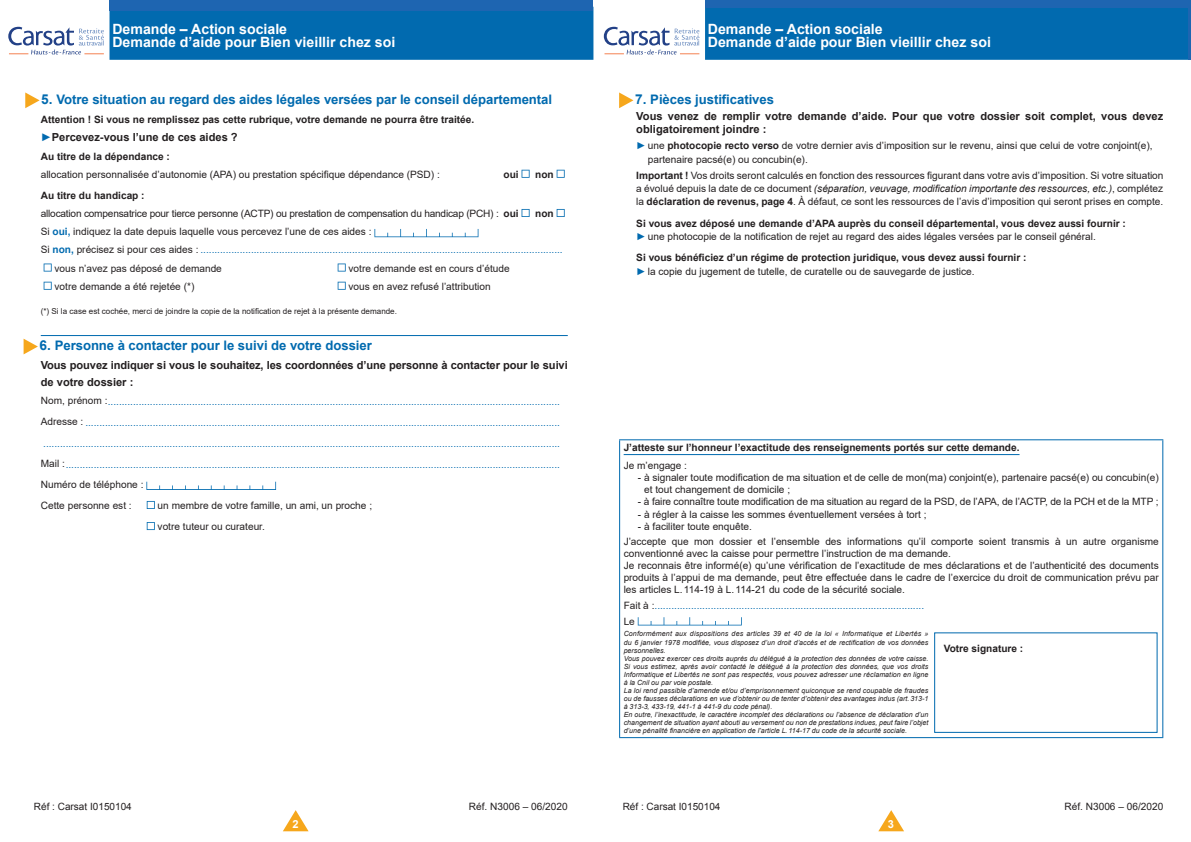
<style>
.page{position:relative;width:1191px;height:842px;background:#fff}
.page>*{position:absolute;margin:0;border:0;box-sizing:border-box;transform-origin:0 0}
.t1{font:700 14.1px/13.1px "Arial";color:#fff}
.t2{font:700 13.1px "Arial";letter-spacing:-.005em;color:#016aaf}
.t3{font:700 11.1px/16.2px "Arial";color:#231f20}
.t4{font:700 11.1px "Arial";color:#fff}
.t5{font:10.1px/13.1px "Arial";color:#231f20}
.t6{font:10.1px/21px "Arial";color:#016aaf;text-align:justify}
.t7{font:700 10.1px/13.1px "Arial";color:#231f20}
.t8{font:10.1px/18.2px "Arial";letter-spacing:-.02em;color:#231f20}
.t9{font:10px "Arial";color:#231f20}
.t10{font:8.1px "Arial";color:#231f20}
.t11{font:italic 7.1px/8.1px "Arial";color:#231f20}
.s1{font-size:13.6px}
.s2{font-weight:400;color:#016aaf}
.s3{font-weight:700}
.s4{font-weight:700;color:#016aaf}
.s5{color:#231f20}
.s6{color:#016aaf}
.s7{font-style:italic}
.s8{font-weight:400}
</style>
<div class="page">
<svg style="left:283px;top:810px;width:25px;height:21px"></svg>
<hr style="left:41px;top:335px;width:527px;height:1px;background:#016aaf">
<svg style="left:25px;top:92px;width:15px;height:16px"></svg>
<svg style="left:521px;top:170px;width:8px;height:8px"></svg>
<svg style="left:556px;top:170px;width:8px;height:8px"></svg>
<svg style="left:521px;top:209px;width:8px;height:8px"></svg>
<svg style="left:556px;top:209px;width:8px;height:8px"></svg>
<svg style="left:374px;top:229px;width:104px;height:8px"></svg>
<svg style="left:44px;top:263px;width:8px;height:8px"></svg>
<svg style="left:338px;top:263px;width:8px;height:8px"></svg>
<svg style="left:44px;top:282px;width:8px;height:8px"></svg>
<svg style="left:338px;top:282px;width:8px;height:8px"></svg>
<svg style="left:24px;top:339px;width:14px;height:15px"></svg>
<svg style="left:146px;top:482px;width:130px;height:8px"></svg>
<svg style="left:147px;top:501px;width:8px;height:8px"></svg>
<svg style="left:147px;top:522px;width:8px;height:8px"></svg>
<svg style="left:619px;top:92px;width:14px;height:16px"></svg>
<hr style="left:619px;top:439px;width:544px;height:1px;background:#016aaf">
<hr style="left:619px;top:440px;width:1px;height:297px;background:#016aaf">
<hr style="left:1162px;top:440px;width:1px;height:297px;background:#016aaf">
<hr style="left:619px;top:737px;width:544px;height:1px;background:#016aaf">
<hr style="left:623px;top:454px;width:396px;height:1px;background:#016aaf">
<svg style="left:637px;top:617px;width:104px;height:8px"></svg>
<div style="left:934px;top:632px;width:223px;height:101px;border:1px solid #016aaf"></div>
<div style="left:705px;top:7px;width:483px;height:53px;background:#016aaf"></div>
<svg style="left:878px;top:810px;width:26px;height:21px"></svg>
<svg style="left:8px;top:11px;width:585px;height:49px;background:#2980ba"></svg>
<svg style="left:604px;top:26px;width:95px;height:28px"></svg>
<div style="left:109px;top:0;width:484px;height:11px;background:#1e65b1"></div>
<div style="left:705px;top:0;width:485px;height:7px;background:#1e65b1"></div>
<hr style="left:1188px;top:5px;width:2px;height:55px;background:#1e65b1">
<h1 class="t1" style="left:106px;top:23px;width:284px">Demande – Action sociale<br>Demande d’aide pour Bien vieillir chez soi</h1>
<h1 class="t1" style="left:112px;top:23px;width:284px">Demande – Action sociale<br>Demande d’aide pour Bien vieillir chez soi</h1>
<p class="t2" style="left:41px;top:90px;width:512px"><span class="s1">5.</span> Votre situation au regard des aides légales versées par le conseil départemental</p>
<p class="t7" style="left:41px;top:113px;width:435px">Attention ! Si vous ne remplissez pas cette rubrique, votre demande ne pourra être traitée.</p>
<p class="t3" style="left:41px;top:129px;width:198px"><span class="s2">►</span>Percevez-vous l’une de ces aides ?</p>
<p class="t7" style="left:41px;top:150px;width:131px">Au titre de la dépendance :</p>
<p class="t5" style="left:41px;top:168px;width:400px">allocation personnalisée d’autonomie (APA) ou prestation spécifique dépendance (PSD) :</p>
<p class="t7" style="left:503px;top:168px;width:17px">oui</p>
<p class="t7" style="left:535px;top:168px;width:20px">non</p>
<p class="t8" style="left:41px;top:186px;width:479px"><span class="s3">Au titre du handicap :<br></span>allocation compensatrice pour tierce personne (ACTP) ou prestation de compensation du handicap (PCH) : <span class="s3">oui</span></p>
<p class="t7" style="left:535px;top:207px;width:20px">non</p>
<p class="t5" style="left:41px;top:225px;width:332px">Si <span class="s4">oui,</span> indiquez la date depuis laquelle vous percevez l’une de ces aides :</p>
<p class="t6" style="left:41px;top:239px;width:523px"><span class="s5">Si</span> <span class="s3">non,</span> <span class="s5">précisez si pour ces aides :</span> .................................................................................................................................</p>
<p class="t5" style="left:55px;top:261px;width:169px">vous n’avez pas déposé de demande</p>
<p class="t5" style="left:348px;top:261px;width:163px">votre demande est en cours d’étude</p>
<p class="t5" style="left:55px;top:280px;width:141px">votre demande a été rejetée (*)</p>
<p class="t5" style="left:348px;top:280px;width:144px">vous en avez refusé l’attribution</p>
<p class="t10" style="left:41px;top:305px;width:358px">(*) Si la case est cochée, merci de joindre la copie de la notification de rejet à la présente demande.</p>
<p class="t2" style="left:40px;top:336px;width:334px"><span class="s1">6.</span> Personne à contacter pour le suivi de votre dossier</p>
<p class="t3" style="left:41px;top:357px;width:528px">Vous pouvez indiquer si vous le souhaitez, les coordonnées d’une personne à contacter pour le suivi de votre dossier :</p>
<p class="t6" style="left:41px;top:391px;width:521px"><span class="s5">Nom, prénom :</span> .................................................................................................................................................................<br><span class="s5">Adresse :</span> ......................................................................................................................................................................... ........................................................................................................................................................................................<br><span class="s5">Mail :</span> ................................................................................................................................................................................</p>
<p class="t5" style="left:41px;top:474px;width:104px;line-height:21.1px">Numéro de téléphone :<br>Cette personne est :</p>
<p class="t5" style="left:158px;top:495px;width:216px;line-height:21px">un membre de votre famille, un ami, un proche ; votre tuteur ou curateur.</p>
<h1 class="t1" style="left:708px;top:23px;width:284px">Demande – Action sociale<br>Demande d’aide pour Bien vieillir chez soi</h1>
<p class="t2" style="left:635px;top:90px;width:140px"><span class="s1">7.</span> Pièces justificatives</p>
<p class="t3" style="left:636px;top:110px;width:528px;line-height:13.1px">Vous venez de remplir votre demande d’aide. Pour que votre dossier soit complet, vous devez obligatoirement joindre :</p>
<p class="t5" style="left:647px;top:139px;width:506px;text-indent:-11px"><span class="s6">►</span> une <span class="s3">photocopie recto verso</span> de votre dernier avis d’imposition sur le revenu, ainsi que celui de votre conjoint(e), partenaire pacsé(e) ou concubin(e).</p>
<p class="t5" style="left:636px;top:168px;width:528px;text-align:justify"><span class="s3">Important !</span> Vos droits seront calculés en fonction des ressources figurant dans votre avis d’imposition. Si votre situation a évolué depuis la date de ce document <span class="s7">(séparation, veuvage, modification importante des ressources, etc.)</span>, complétez la <span class="s3">déclaration de revenus, page 4</span>. À défaut, ce sont les ressources de l’avis d’imposition qui seront prises en compte.</p>
<p class="t5" style="left:636px;top:216px;width:491px"><span class="s3">Si vous avez déposé une demande d’APA auprès du conseil départemental, vous devez aussi fournir : </span><span class="s6">►</span> une photocopie de la notification de rejet au regard des aides légales versées par le conseil général.</p>
<p class="t7" style="left:636px;top:251px;width:392px">Si vous bénéficiez d’un régime de protection juridique, vous devez aussi fournir : <span class="s2">►</span> <span class="s8">la copie du jugement de tutelle, de curatelle ou de sauvegarde de justice.</span></p>
<p class="t7" style="left:623px;top:441px;width:397px">J’atteste sur l’honneur l’exactitude des renseignements portés sur cette demande.</p>
<p class="t5" style="left:623px;top:459px;width:65px">Je m’engage :</p>
<p class="t5" style="left:644px;top:471px;width:516px;line-height:12.1px;text-indent:-6px">- à signaler toute modification de ma situation et de celle de mon(ma) conjoint(e), partenaire pacsé(e) ou concubin(e) et tout changement de domicile ;</p>
<p class="t5" style="left:638px;top:495px;width:522px">- à faire connaître toute modification de ma situation au regard de la PSD, de l’APA, de l’ACTP, de la PCH et de la MTP ;</p>
<p class="t5" style="left:638px;top:507px;width:290px">- à régler à la caisse les sommes éventuellement versées à tort ;</p>
<p class="t5" style="left:623px;top:518px;width:536px;line-height:15px;text-indent:14px">- à faciliter toute enquête.<br>J’accepte que mon dossier et l’ensemble des informations qu’il comporte soient transmis à un autre organisme</p>
<p class="t5" style="left:623px;top:547px;width:536px;line-height:12.1px">conventionné avec la caisse pour permettre l’instruction de ma demande.<br>Je reconnais être informé(e) qu’une vérification de l’exactitude de mes déclarations et de l’authenticité des documents produits à l’appui de ma demande, peut être effectuée dans le cadre de l’exercice du droit de communication prévu par les articles L. 114-19 à L. 114-21 du code de la sécurité sociale.</p>
<p class="t6" style="left:623px;top:597px;width:302px;line-height:16.2px"><span class="s5">Fait à :</span>................................................................................................<br><span class="s5">Le</span></p>
<p class="t11" style="left:623px;top:630px;width:306px">Conformément aux dispositions des articles 39 et 40 de la loi « Informatique et Libertés » du 6 janvier 1978 modifiée, vous disposez d’un droit d’accès et de rectification de vos données personnelles.<br>Vous pouvez exercer ces droits auprès du délégué à la protection des données de votre caisse.<br>Si vous estimez, après avoir contacté le délégué à la protection des données, que vos droits Informatique et Libertés ne sont pas respectés, vous pouvez adresser une réclamation en ligne à la Cnil ou par voie postale.<br>La loi rend passible d’amende et/ou d’emprisonnement quiconque se rend coupable de fraudes ou de fausses déclarations en vue d’obtenir ou de tenter d’obtenir des avantages indus (art. 313-1 à 313-3, 433-19, 441-1 à 441-9 du code pénal).<br>En outre, l’inexactitude, le caractère incomplet des déclarations ou l’absence de déclaration d’un changement de situation ayant abouti au versement ou non de prestations indues, peut faire l’objet d’une pénalité financière en application de l’article L. 114-17 du code de la sécurité sociale.</p>
<p class="t7" style="left:943px;top:641px;width:81px">Votre signature :</p>
<p class="t9" style="left:34px;top:799px;width:99px">Réf : Carsat I0150104</p>
<p class="t9" style="left:622px;top:800px;width:99px">Réf : Carsat I0150104</p>
<p class="t5" style="left:469px;top:800px;width:100px">Réf. N3006 – 06/2020</p>
<p class="t5" style="left:1064px;top:800px;width:100px">Réf. N3006 – 06/2020</p>
<p class="t4" style="left:292px;top:816px;width:8px">2</p>
<p class="t4" style="left:887px;top:816px;width:8px">3</p>
</div>
